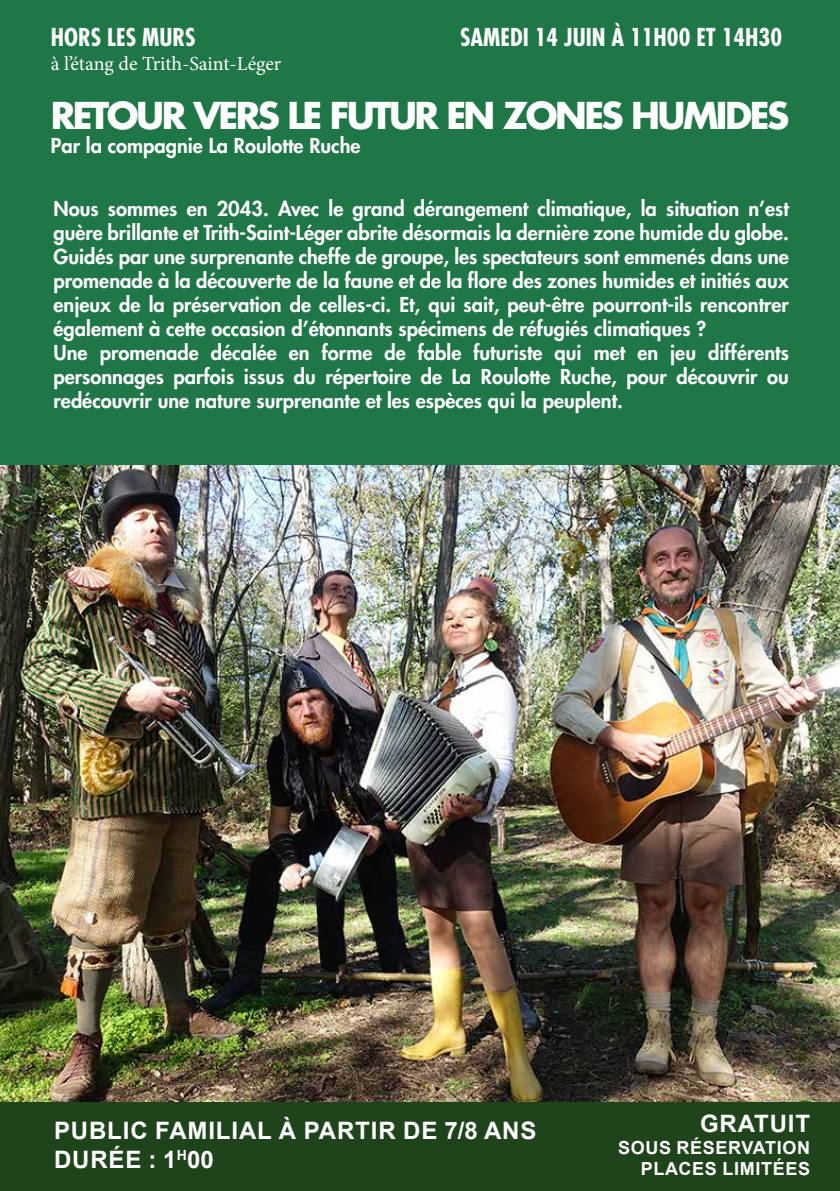
<style>
.page{position:relative;width:840px;height:1191px;background:#fff}
.page>*{position:absolute;margin:0;border:0;box-sizing:border-box;transform-origin:0 0}
.t1{font:700 36px "Futura";letter-spacing:-.07em;color:#fff}
.t2{font:700 24px/28.8px "Arial";letter-spacing:.035em;color:#fff}
.t3{font:700 condensed 24px "Futura";color:#fff}
.t4{font:800 20px/24px "Futura CE";color:#fff}
.t5{font:20px "Minion Pro";color:#fff}
.t6{font:700 18px/21.6px "Arial";letter-spacing:.035em;color:#fff;text-align:right}
</style>
<div class="page">
<div style="left:0;top:0;width:839px;height:1191px;background:#1f7646"></div>
<div style="left:0;top:1101px;width:839px;height:90px;background:#1f441c"></div>
<img style="left:0;top:465px;width:839px;height:636px">
<p class="t3" style="left:51px;top:22px;width:146px">HORS LES MURS</p>
<p class="t5" style="left:51px;top:50px;width:232px">à l’étang de Trith-Saint-Léger</p>
<p class="t3" style="left:460px;top:22px;width:323px">SAMEDI 14 JUIN À 11H00 ET 14H30</p>
<h1 class="t1" style="left:51px;top:92px;width:739px">RETOUR VERS LE FUTUR EN ZONES HUMIDES</h1>
<p class="t4" style="left:51px;top:133px;width:311px">Par la compagnie La Roulotte Ruche</p>
<p class="t4" style="left:54px;top:196px;width:736px">Nous sommes en 2043. Avec le grand dérangement climatique, la situation n’est guère brillante et Trith-Saint-Léger abrite désormais la dernière zone humide du globe.<br>Guidés par une surprenante cheffe de groupe, les spectateurs sont emmenés dans une promenade à la découverte de la faune et de la flore des zones humides et initiés aux enjeux de la préservation de celles-ci. Et, qui sait, peut-être pourront-ils rencontrer également à cette occasion d’étonnants spécimens de réfugiés climatiques ?<br>Une promenade décalée en forme de fable futuriste qui met en jeu différents personnages parfois issus du répertoire de La Roulotte Ruche, pour découvrir ou redécouvrir une nature surprenante et les espèces qui la peuplent.</p>
<p class="t2" style="left:54px;top:1116px;width:483px">PUBLIC FAMILIAL À PARTIR DE 7/8 ANS<br>DURÉE : 1<sup>H</sup>00</p>
<p class="t2" style="left:699px;top:1109px;width:111px">GRATUIT</p>
<p class="t6" style="left:617px;top:1136px;width:193px">SOUS RÉSERVATION<br>PLACES LIMITÉES</p>
</div>
